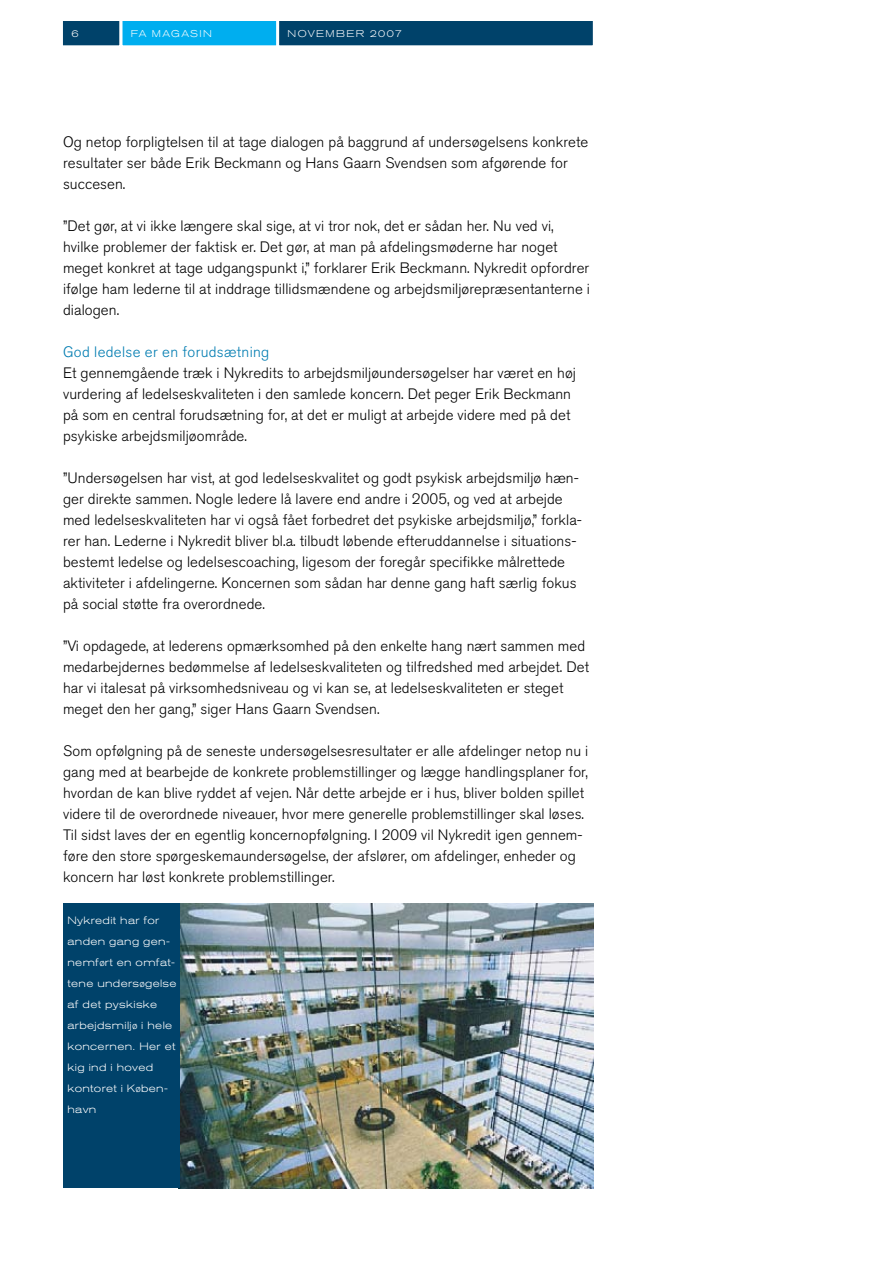
<style>
.page{position:relative;width:893px;height:1263px;background:#fff}
.page>*{position:absolute;margin:0;border:0;box-sizing:border-box;transform-origin:0 0}
.t1{font:300 15px/21px "Akzidenz Grotesk Std";letter-spacing:.005em;color:#000}
.t2{font:300 15px "Akzidenz Grotesk Std";letter-spacing:.02em;color:#007cb1}
.t3{font:300 expanded 10.5px/21px "Akzidenz Grotesk Std";letter-spacing:.035em;color:#fff}
.t4{font:300 expanded 9.75px "Akzidenz Grotesk Std";letter-spacing:.13em;color:#fff}
.s1{font-stretch:normal}
</style>
<div class="page">
<div style="left:121px;top:20px;width:157px;height:27px;background:#00aeef"></div>
<div style="left:119px;top:18px;width:161px;height:30px;border:3px solid #fff"></div>
<div style="left:278px;top:20px;width:316px;height:27px;background:#00426a"></div>
<div style="left:276px;top:18px;width:320px;height:30px;border:3px solid #fff"></div>
<div style="left:61px;top:20px;width:60px;height:27px;background:#00426a"></div>
<div style="left:60px;top:18px;width:62px;height:30px;border:3px solid #fff"></div>
<img style="left:179px;top:903px;width:415px;height:285px">
<div style="left:63px;top:903px;width:116px;height:285px;background:#00426a"></div>
<p class="t4" style="left:71px;top:28px;width:9px">6</p>
<p class="t4" style="left:131px;top:28px;width:81px">FA MAGASIN</p>
<p class="t4" style="left:288px;top:28px;width:116px">november 2007</p>
<p class="t1" style="left:63px;top:132px;width:527px">Og netop forpligtelsen til at tage dialogen på baggrund af undersøgelsens konkrete resultater ser både Erik Beckmann og Hans Gaarn Svendsen som afgørende for succesen.</p>
<p class="t1" style="left:63px;top:216px;width:528px">”Det gør, at vi ikke længere skal sige, at vi tror nok, det er sådan her. Nu ved vi, hvilke problemer der faktisk er. Det gør, at man på afdelingsmøderne har noget meget konkret at tage udgangspunkt i,” forklarer Erik Beckmann. Nykredit opfordrer ifølge ham lederne til at inddrage tillidsmændene og arbejdsmiljørepræsentanterne i dialogen.</p>
<p class="t2" style="left:63px;top:343px;width:208px">God ledelse er en forudsætning</p>
<p class="t1" style="left:63px;top:363px;width:514px">Et gennemgående træk i Nykredits to arbejdsmiljøundersøgelser har været en høj vurdering af ledelseskvaliteten i den samlede koncern. Det peger Erik Beckmann på som en central forudsætning for, at det er muligt at arbejde videre med på det psykiske arbejdsmiljøområde.</p>
<p class="t1" style="left:63px;top:468px;width:520px">”Undersøgelsen har vist, at god ledelseskvalitet og godt psykisk arbejdsmiljø hæn&shy;ger direkte sammen. Nogle ledere lå lavere end andre i 2005, og ved at arbejde med ledelseskvaliteten har vi også fået forbedret det psykiske arbejdsmiljø,” forkla&shy;rer han. Lederne i Nykredit bliver bl.a. tilbudt løbende efteruddannelse i situations&shy;bestemt ledelse og ledelsescoaching, ligesom der foregår specifikke målrettede aktiviteter i afdelingerne. Koncernen som sådan har denne gang haft særlig fokus på social støtte fra overordnede.</p>
<p class="t1" style="left:63px;top:636px;width:528px">”Vi opdagede, at lederens opmærksomhed på den enkelte hang nært sammen med medarbejdernes bedømmelse af ledelseskvaliteten og tilfredshed med arbejdet. Det har vi italesat på virksomhedsniveau og vi kan se, at ledelseskvaliteten er steget meget den her gang,” siger Hans Gaarn Svendsen.</p>
<p class="t1" style="left:63px;top:741px;width:527px">Som opfølgning på de seneste undersøgelsesresultater er alle afdelinger netop nu i gang med at bearbejde de konkrete problemstillinger og lægge handlingsplaner for, hvordan de kan blive ryddet af vejen. Når dette arbejde er i hus, bliver bolden spillet videre til de overordnede niveauer, hvor mere generelle problemstillinger skal løses.<br>Til sidst laves der en egentlig koncernopfølgning. I 2009 vil Nykredit igen gennem&shy;føre den store spørgeskemaundersøgelse, der afslører, om afdelinger, enheder og koncern har løst konkrete problemstillinger.</p>
<p class="t3" style="left:68px;top:910px;width:111px">Nykredit har for anden gang gen&shy;nemf<span class="s1">ø</span>rt en omfat&shy;tene unders<span class="s1">ø</span>gelse af det pyskiske arbejdsmilj<span class="s1">ø</span> i hele koncernen. Her et kig ind i hoved kontoret i K<span class="s1">ø</span>ben&shy;havn</p>
</div>
